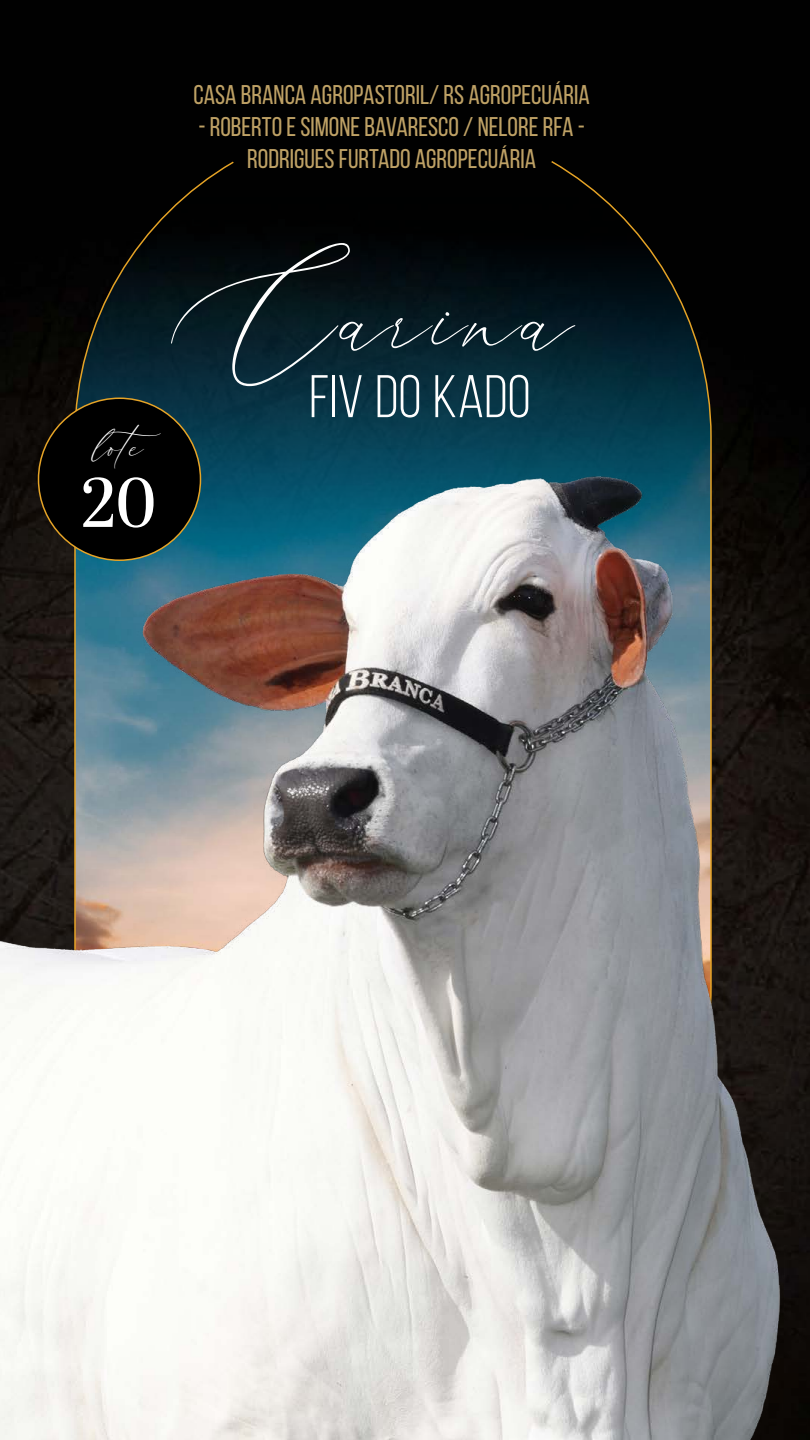
<style>
.page{position:relative;width:810px;height:1440px;background:#fff}
.page>*{position:absolute;margin:0;border:0;box-sizing:border-box;transform-origin:0 0}
.t1{font:108.75px "Aerotis";letter-spacing:.05em;color:#fff}
.t2{font:69.75px "Abril Display";color:#fff}
.t3{font:60px "Bebas Neue";letter-spacing:.005em;color:#fff}
.t4{font:39.75px "Aerotis";color:#fff}
.t5{font:27.08px/32.5px "Bebas Neue";color:#bfa266;text-align:center}
</style>
<div class="page">
<div style="left:0;top:0;width:810px;height:50px;background:#010101"></div>
<img style="left:0;top:50px;width:810px;height:1390px">
<div style="left:38px;top:398px;width:162px;height:162px;background:#000;border-radius:50%"></div>
<p class="t5" style="left:194px;top:78px;width:398px">CASA BRANCA AGROPASTORIL/ RS AGROPECUÁRIA</p>
<p class="t5" style="left:198px;top:110px;width:388px">- ROBERTO E SIMONE BAVARESCO / NELORE RFA -<br>RODRIGUES FURTADO AGROPECUÁRIA</p>
<h3 class="t4" style="left:95px;top:423px;width:82px">lote</h3>
<h2 class="t2" style="left:81px;top:455px;width:76px">20</h2>
<h1 class="t1" style="left:171px;top:255px;width:405px">Carina</h1>
<h3 class="t3" style="left:309px;top:364px;width:223px">FIV DO KADO</h3>
</div>
